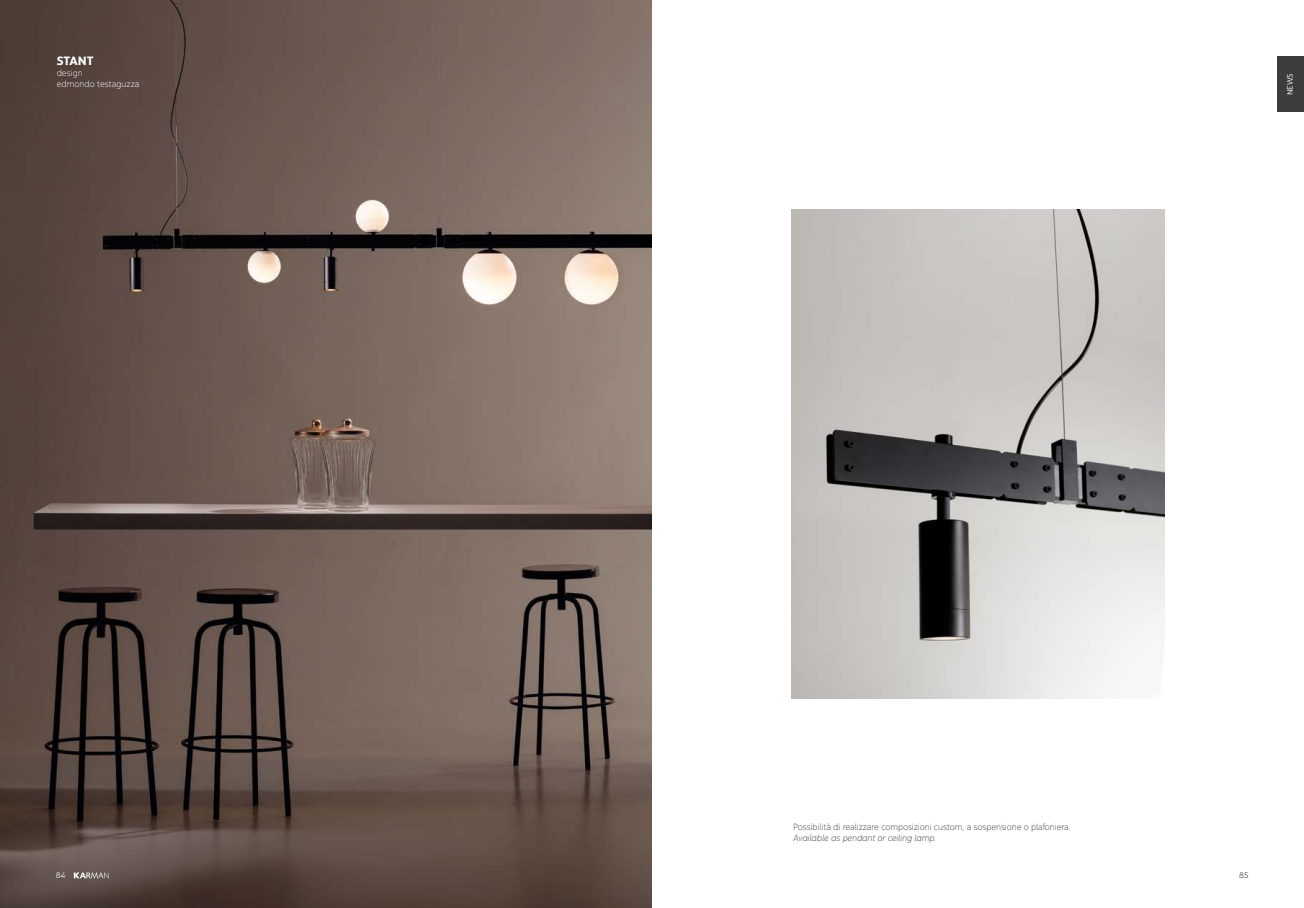
<style>
.page{position:relative;width:1304px;height:908px;background:#fff}
.page>*{position:absolute;margin:0;border:0;box-sizing:border-box;transform-origin:0 0}
.t1{font:12px "Yorkten Nor Bol";letter-spacing:-.005em;color:#fff}
.t2{font:9px "Yorkten Nor Thi";letter-spacing:-.01em;color:#3c3c3b}
.t3{font:9px "Yorkten Nor Thi It";letter-spacing:-.01em;color:#3c3c3b}
.t4{font:9px/10.8px "Yorkten Nor Thi";color:#fff}
.t5{font:8px "Yorkten Nor Boo";color:#fff}
.t6{font:8px "Yorkten Nor Lig";color:#3c3c3b}
.t7{font:8px "Yorkten Nor Lig";color:#fff}
</style>
<div class="page">
<div style="left:1277px;top:57px;width:27px;height:55px;background:#3c3c3b"></div>
<img style="left:0;top:0;width:652px;height:907px">
<img style="left:792px;top:209px;width:372px;height:489px">
<svg style="left:74px;top:872px;width:35px;height:5px"></svg>
<h1 class="t1" style="left:57px;top:53px;width:38px">STANT</h1>
<p class="t4" style="left:57px;top:68px;width:84px">design<br>edmondo testaguzza</p>
<p class="t7" style="left:56px;top:870px;width:11px">84</p>
<p class="t5" style="left:1285px;top:95px;width:23px;rotate:-90deg">NEWS</p>
<p class="t2" style="left:793px;top:821px;width:279px">Possibilità di realizzare composizioni custom, a sospensione o plafoniera.</p>
<p class="t3" style="left:793px;top:831px;width:145px">Available as pendant or ceiling lamp.</p>
<p class="t6" style="left:1239px;top:870px;width:11px">85</p>
</div>
